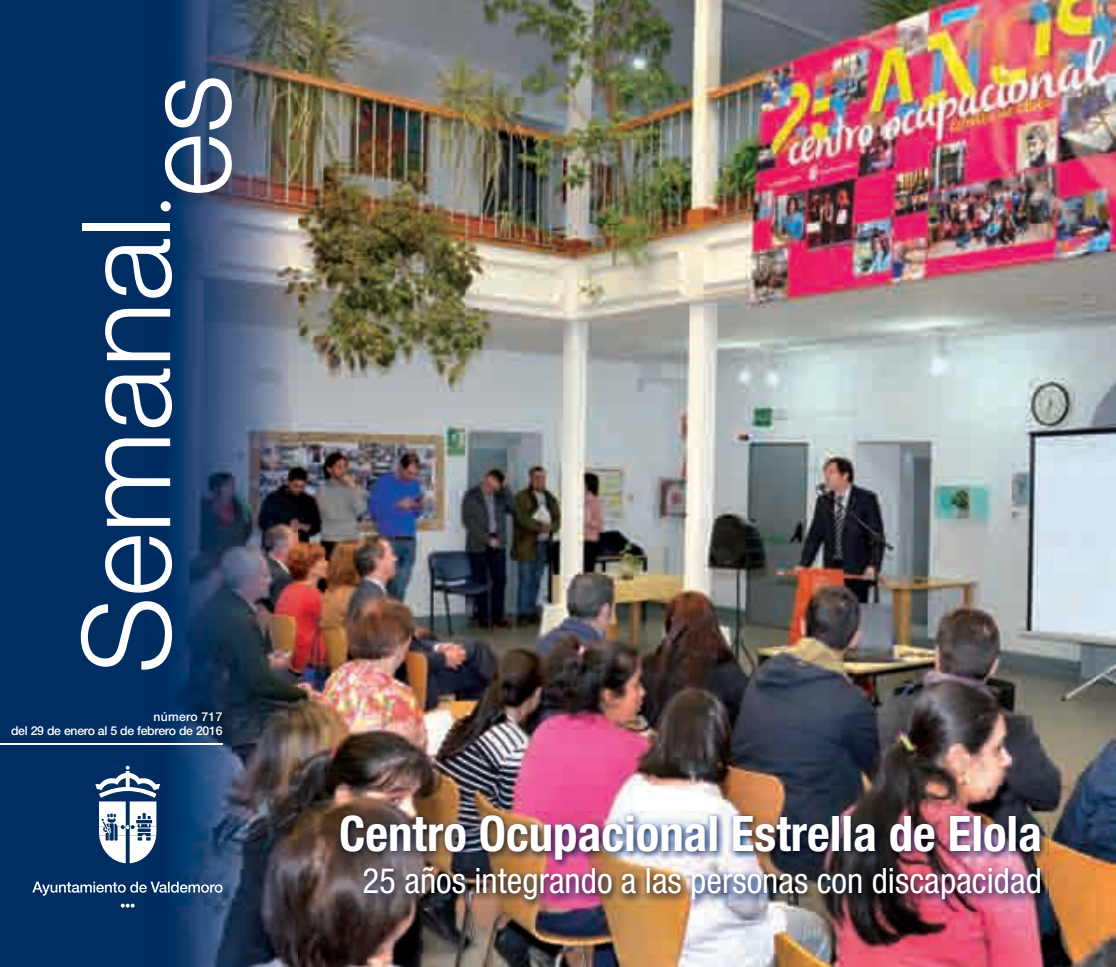
<style>
.page{position:relative;width:1116px;height:967px;background:#fff}
.page>*{position:absolute;margin:0;border:0;box-sizing:border-box;transform-origin:0 0}
.t1{font:300 122.5px "Helvetica Neue";color:#fff}
.t2{font:700 condensed 49px "Helvetica Neue";color:#fff}
.t3{font:condensed 35px "Helvetica Neue";color:#fff}
.t4{font:500 12.25px/14.7px "Helvetica Neue";letter-spacing:-.02em;color:#fff;text-align:right}
</style>
<div class="page">
<img style="left:148px;top:0;width:967px;height:966px">
<div style="left:0;top:0;width:148px;height:966px;background:#002d62"></div>
<hr style="left:0;top:743px;width:222px;height:1px;background:#fff">
<svg style="left:121px;top:903px;width:14px;height:4px"></svg>
<svg style="left:32px;top:881px;width:190px;height:14px"></svg>
<svg style="left:95px;top:765px;width:65px;height:98px"></svg>
<div style="left:161px;top:201px;width:10px;height:10px;background:#fff;border-radius:50%"></div>
<img style="left:336px;top:811px;width:711px;height:98px">
<h1 class="t1" style="left:111px;top:197px;width:124px;rotate:-90deg">es</h1>
<h1 class="t1" style="left:52px;top:674px;width:460px;rotate:-90deg">Semanal</h1>
<p class="t4" style="left:11px;top:708px;width:213px">número 717<br>del 29 de enero al 5 de febrero de 2016</p>
<h2 class="t2" style="left:339px;top:803px;width:704px">Centro Ocupacional Estrella de Elola</h2>
<p class="t3" style="left:362px;top:860px;width:681px">25 años integrando a las personas con discapacidad</p>
</div>
